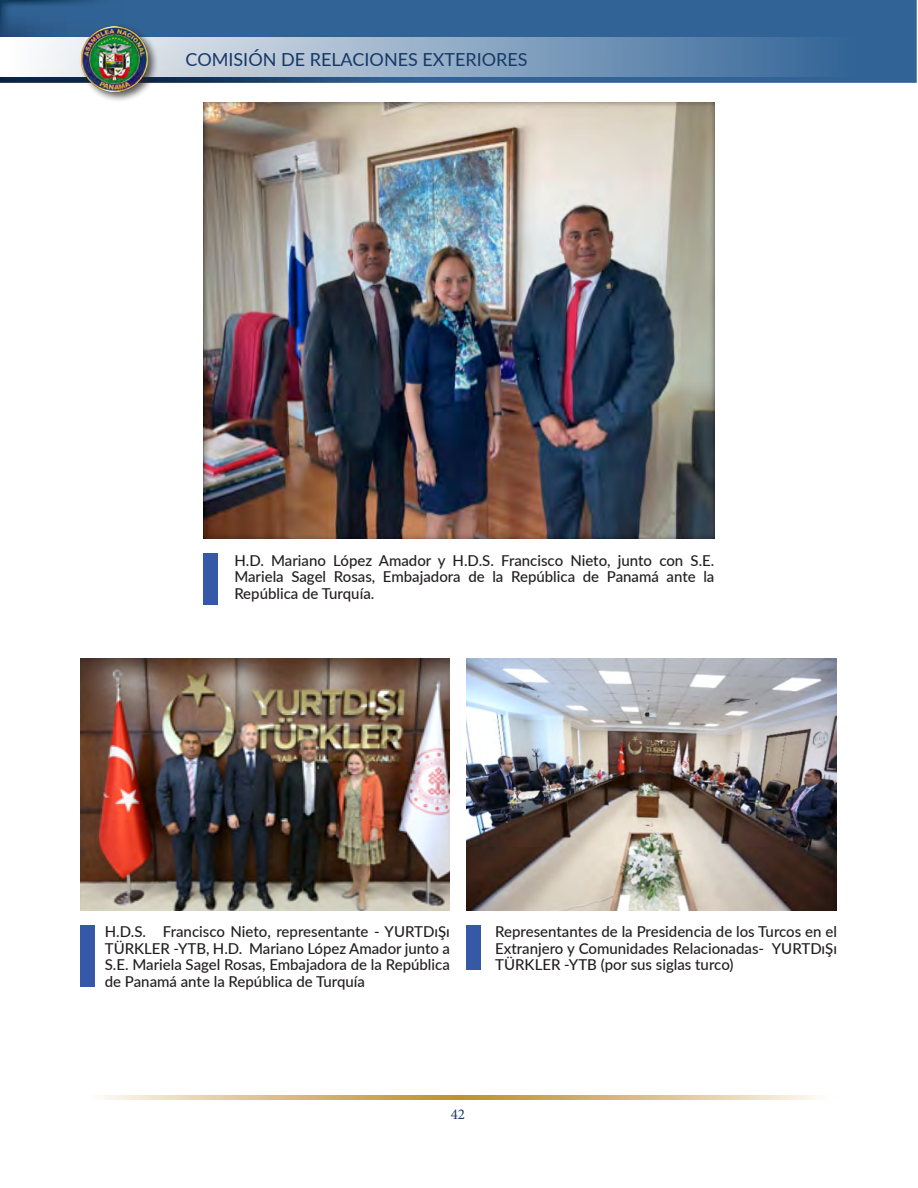
<style>
.page{position:relative;width:918px;height:1188px;background:#fff}
.page>*{position:absolute;margin:0;border:0;box-sizing:border-box;transform-origin:0 0}
.t1{font:18px "Lato";color:#163967}
.t2{font:500 15px/16.5px "Lato";color:#231f20;text-align:justify}
.t3{font:15px "Minion Pro";color:#163967}
</style>
<div class="page">
<svg style="left:101px;top:1095px;width:717px;height:4px;background:#dbbf89"></svg>
<svg style="left:0;top:0;width:917px;height:83px;background:#326293"></svg>
<div style="left:0;top:37px;width:917px;height:39px;background:linear-gradient(to right,#fdfcfa,#255a91)"></div>
<div style="left:79px;top:23px;width:80px;height:80px;background:#231f20;opacity:.75"></div>
<img style="left:82px;top:26px;width:66px;height:66px">
<div style="left:204px;top:554px;width:14px;height:51px;background:#3559a7"></div>
<div style="left:81px;top:925px;width:14px;height:62px;background:#3559a7"></div>
<img style="left:204px;top:102px;width:510px;height:436px">
<img style="left:81px;top:658px;width:369px;height:252px">
<img style="left:467px;top:658px;width:370px;height:252px">
<div style="left:467px;top:925px;width:14px;height:45px;background:#3559a7"></div>
<p class="t1" style="left:186px;top:47px;width:344px">COMISIÓN DE RELACIONES EXTERIORES</p>
<p class="t2" style="left:234px;top:551px;width:482px">H.D. Mariano López Amador y H.D.S. Francisco Nieto, junto con S.E.<br>Mariela Sagel Rosas, Embajadora de la República de Panamá ante la República de Turquía.</p>
<p class="t2" style="left:105px;top:923px;width:347px">H.D.S. Francisco Nieto, representante - YURTDıŞı TÜRKLER -YTB, H.D. Mariano López Amador junto a S.E. Mariela Sagel Rosas, Embajadora de la República de Panamá ante la República de Turquía</p>
<p class="t2" style="left:495px;top:923px;width:343px">Representantes de la Presidencia de los Turcos en el Extranjero y Comunidades Relacionadas- YURTDıŞı TÜRKLER -YTB (por sus siglas turco)</p>
<p class="t3" style="left:451px;top:1104px;width:16px">42</p>
</div>
